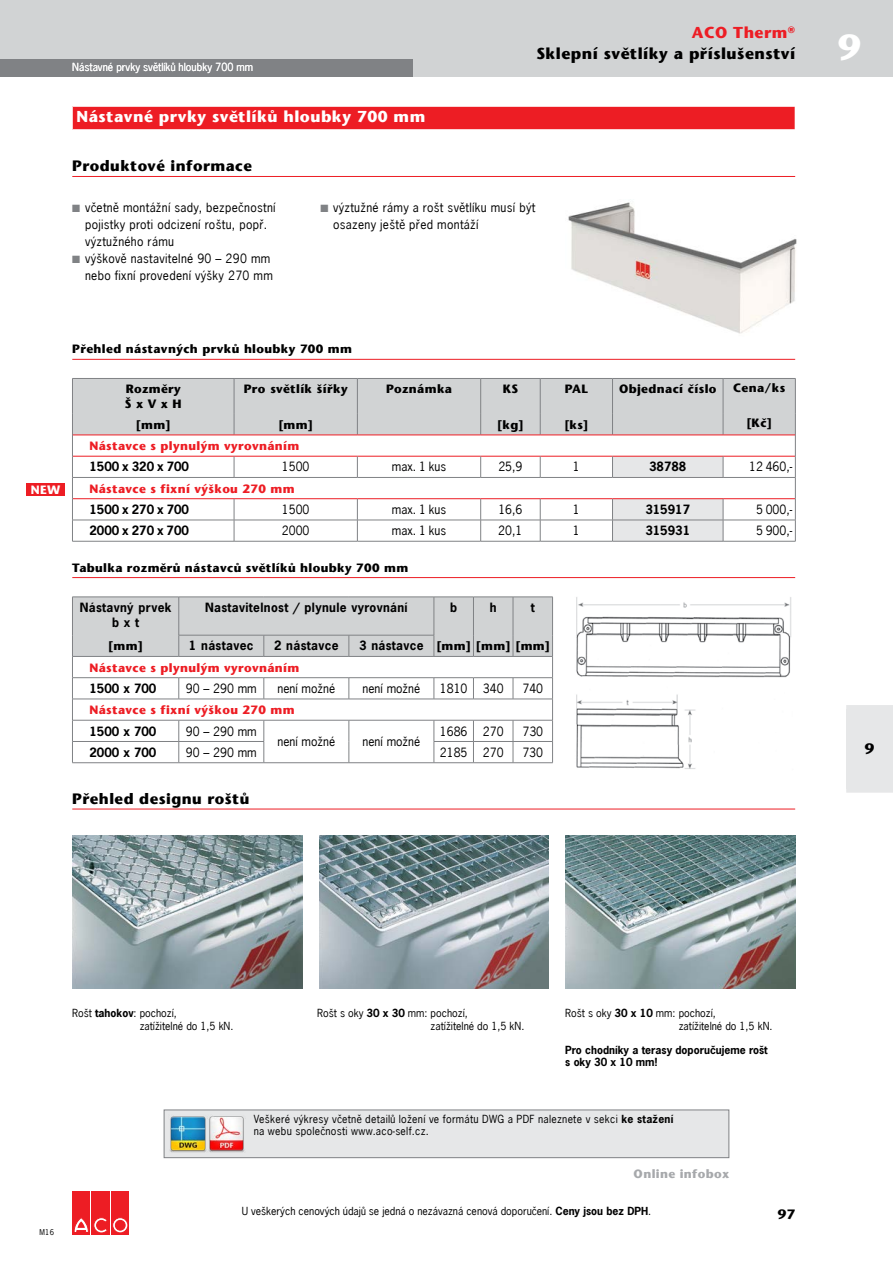
<style>
.page{position:relative;width:893px;height:1263px;background:#fff}
.page>*{position:absolute;margin:0;border:0;box-sizing:border-box;transform-origin:0 0}
.t1{font:700 36px "Stone Sans";color:#fff}
.t2{font:700 15.75px/21px "Stone Sans";letter-spacing:.03em;color:#000;text-align:right}
.t3{font:700 15.75px "Stone Sans";letter-spacing:.03em;color:#fff}
.t4{font:700 15px "Stone Sans";letter-spacing:.03em;color:#000}
.t5{font:700 13.5px "Stone Sans";color:#000}
.t6{font:12px/17px "News Gothic";letter-spacing:.025em;color:#000}
.t7{font:700 12px/14.4px "Stone Sans";letter-spacing:.03em;color:#000}
.t8{font:700 12px/14.4px "News Gothic";letter-spacing:.015em;color:#000;text-align:center}
.t9{font:700 12px "Stone Sans";letter-spacing:.03em;color:#ed1d24}
.t10{font:12px "News Gothic";color:#000}
.t11{font:700 12px "Stone Sans";letter-spacing:.03em;color:#a7a9ac}
.t12{font:700 12px "Stone Sans";color:#fff}
.t13{font:10.5px/12.6px "News Gothic";color:#000}
.t14{font:10.5px/12.6px "News Gothic";letter-spacing:.025em;color:#000}
.t15{font:700 10.5px/12px "News Gothic";color:#000}
.t16{font:10.5px "News Gothic";letter-spacing:.005em;color:#fff}
.t17{font:7.5px "News Gothic";color:#000}
.s1{color:#ed1d24}
.s2{color:#808285}
.s3{font-family:"News Gothic"}
.s4{font-weight:700}
</style>
<div class="page">
<div style="left:0;top:0;width:893px;height:77px;background:#d1d3d4"></div>
<div style="left:72px;top:1191px;width:18px;height:43px;background:#ed1d24"></div>
<svg style="left:74px;top:1218px;width:14px;height:14px"></svg>
<div style="left:92px;top:1191px;width:18px;height:43px;background:#ed1d24"></div>
<svg style="left:94px;top:1217px;width:13px;height:16px"></svg>
<div style="left:111px;top:1191px;width:18px;height:43px;background:#ed1d24"></div>
<svg style="left:113px;top:1218px;width:15px;height:15px"></svg>
<div style="left:113px;top:1217px;width:15px;height:16px;border:1px solid #ed1d24;border-radius:50%"></div>
<div style="left:115px;top:1220px;width:10px;height:10px;background:#ed1d24;border-radius:50%"></div>
<div style="left:115px;top:1220px;width:10px;height:10px;border:1px solid #ed1d24;border-radius:50%"></div>
<div style="left:846px;top:709px;width:47px;height:79px;background:#e6e7e8"></div>
<div style="left:846px;top:705px;width:47px;height:8px;background:#e6e7e8"></div>
<div style="left:846px;top:784px;width:47px;height:9px;background:#e6e7e8"></div>
<div style="left:0;top:60px;width:412px;height:17px;background:#808285"></div>
<img style="left:72px;top:836px;width:230px;height:153px">
<img style="left:319px;top:836px;width:230px;height:153px">
<img style="left:566px;top:836px;width:229px;height:153px">
<div style="left:72px;top:106px;width:723px;height:24px;background:#ed1d24"></div>
<hr style="left:72px;top:106px;width:723px;height:1px;background:#fff">
<svg style="left:72px;top:106px;width:1px;height:23px"></svg>
<hr style="left:72px;top:129px;width:723px;height:1px;background:#fff">
<hr style="left:72px;top:176px;width:723px;height:1px;background:#ed1d24">
<hr style="left:72px;top:359px;width:723px;height:1px;background:#ed1d24">
<svg style="left:72px;top:378px;width:724px;height:163px"></svg>
<hr style="left:72px;top:541px;width:162px;height:1px;background:#808285">
<hr style="left:234px;top:541px;width:123px;height:1px;background:#808285">
<hr style="left:357px;top:541px;width:124px;height:1px;background:#808285">
<hr style="left:481px;top:541px;width:59px;height:1px;background:#808285">
<hr style="left:540px;top:541px;width:72px;height:1px;background:#808285">
<hr style="left:612px;top:541px;width:111px;height:1px;background:#808285">
<hr style="left:723px;top:541px;width:72px;height:1px;background:#808285">
<hr style="left:72px;top:577px;width:723px;height:1px;background:#ed1d24">
<hr style="left:72px;top:762px;width:107px;height:1px;background:#808285">
<hr style="left:179px;top:762px;width:85px;height:1px;background:#808285">
<hr style="left:264px;top:762px;width:85px;height:1px;background:#808285">
<hr style="left:349px;top:762px;width:85px;height:1px;background:#808285">
<hr style="left:434px;top:762px;width:39px;height:1px;background:#808285">
<hr style="left:473px;top:762px;width:40px;height:1px;background:#808285">
<hr style="left:513px;top:762px;width:40px;height:1px;background:#808285">
<svg style="left:72px;top:597px;width:481px;height:165px"></svg>
<hr style="left:72px;top:809px;width:723px;height:1px;background:#ed1d24">
<img style="left:568px;top:202px;width:229px;height:132px">
<img style="left:576px;top:597px;width:216px;height:172px">
<div style="left:164px;top:1110px;width:565px;height:48px;background:#e6e7e8"></div>
<div style="left:164px;top:1109px;width:565px;height:49px;border:1px solid #808285"></div>
<img style="left:169px;top:1116px;width:76px;height:37px">
<div style="left:27px;top:483px;width:38px;height:12px;background:#ed1d24"></div>
<p class="t16" style="left:72px;top:60px;width:182px">Nástavné prvky světlíků hloubky 700 mm</p>
<h2 class="t2" style="left:536px;top:22px;width:260px"><span class="s1">ACO Therm</span><sup>®<br></sup>Sklepní světlíky a příslušenství</h2>
<h2 class="t3" style="left:77px;top:107px;width:350px">Nástavné prvky světlíků hloubky 700 mm</h2>
<p class="t4" style="left:72px;top:157px;width:181px">Produktové informace</p>
<p class="t6" style="left:85px;top:199px;width:192px;text-indent:-13px"><span class="s2">■</span> včetně montážní sady, bezpečnostní pojistky proti odcizení roštu, popř. výztužného rámu</p>
<p class="t6" style="left:72px;top:250px;width:202px;text-align:right"><span class="s2">■</span> výškově nastavitelné 90 – 290 mm nebo fixní provedení výšky 270 mm</p>
<p class="t6" style="left:333px;top:199px;width:204px;text-indent:-13px"><span class="s2">■</span> výztužné rámy a rošt světlíku musí být osazeny ještě před montáží</p>
<p class="t12" style="left:31px;top:482px;width:31px">NEW</p>
<p class="t7" style="left:72px;top:342px;width:281px">Přehled nástavných prvků hloubky 700 mm</p>
<p class="t7" style="left:125px;top:382px;width:58px">Rozměry<br>Š x V x H</p>
<p class="t7" style="left:244px;top:382px;width:105px">Pro světlík šířky</p>
<p class="t7" style="left:386px;top:382px;width:67px">Poznámka</p>
<p class="t7" style="left:503px;top:382px;width:17px">KS</p>
<p class="t7" style="left:565px;top:382px;width:25px">PAL</p>
<p class="t7" style="left:619px;top:382px;width:99px">Objednací číslo</p>
<p class="t7" style="left:733px;top:380px;width:54px">Cena/ks</p>
<p class="t7" style="left:136px;top:417px;width:36px">[mm]</p>
<p class="t7" style="left:278px;top:418px;width:36px">[mm]</p>
<p class="t7" style="left:497px;top:418px;width:28px">[kg]</p>
<p class="t7" style="left:564px;top:418px;width:25px">[ks]</p>
<p class="t7" style="left:746px;top:416px;width:27px">[Kč]</p>
<p class="t9" style="left:89px;top:439px;width:211px">Nástavce s plynulým vyrovnáním</p>
<p class="t8" style="left:89px;top:459px;width:101px">1500 x 320 x 700</p>
<p class="t6" style="left:282px;top:458px;width:29px">1500</p>
<p class="t6" style="left:392px;top:458px;width:56px">max. 1 kus</p>
<p class="t6" style="left:498px;top:458px;width:26px">25,9</p>
<p class="t6" style="left:573px;top:458px;width:8px">1</p>
<p class="t8" style="left:649px;top:459px;width:39px">38788</p>
<p class="t6" style="left:749px;top:458px;width:45px">12 460,-</p>
<p class="t9" style="left:89px;top:481px;width:207px">Nástavce s fixní výškou 270 mm</p>
<p class="t8" style="left:89px;top:502px;width:101px">1500 x 270 x 700</p>
<p class="t6" style="left:282px;top:501px;width:29px">1500</p>
<p class="t6" style="left:392px;top:501px;width:56px">max. 1 kus</p>
<p class="t6" style="left:498px;top:501px;width:26px">16,6</p>
<p class="t6" style="left:573px;top:501px;width:8px">1</p>
<p class="t8" style="left:645px;top:502px;width:46px">315917</p>
<p class="t6" style="left:756px;top:501px;width:38px">5 000,-</p>
<p class="t8" style="left:89px;top:523px;width:101px">2000 x 270 x 700</p>
<p class="t6" style="left:282px;top:522px;width:29px">2000</p>
<p class="t6" style="left:392px;top:522px;width:56px">max. 1 kus</p>
<p class="t6" style="left:498px;top:522px;width:26px">20,1</p>
<p class="t6" style="left:573px;top:522px;width:8px">1</p>
<p class="t8" style="left:645px;top:523px;width:46px">315931</p>
<p class="t6" style="left:756px;top:522px;width:38px">5 900,-</p>
<p class="t7" style="left:72px;top:560px;width:338px">Tabulka rozměrů nástavců světlíků hloubky 700 mm</p>
<p class="t8" style="left:80px;top:600px;width:93px">Nástavný prvek b x t</p>
<p class="t8" style="left:205px;top:600px;width:204px">Nastavitelnost / plynule vyrovnání</p>
<p class="t8" style="left:450px;top:600px;width:9px">b</p>
<p class="t8" style="left:490px;top:600px;width:8px">h</p>
<p class="t8" style="left:531px;top:600px;width:5px">t</p>
<p class="t7" style="left:108px;top:639px;width:36px">[mm]</p>
<p class="t8" style="left:189px;top:638px;width:66px">1 nástavec</p>
<p class="t8" style="left:274px;top:638px;width:66px">2 nástavce</p>
<p class="t7" style="left:359px;top:639px;width:193px"><span class="s3">3 nástavce</span> [mm] [mm] [mm]</p>
<p class="t9" style="left:89px;top:660px;width:211px">Nástavce s plynulým vyrovnáním</p>
<p class="t8" style="left:89px;top:681px;width:68px">1500 x 700</p>
<p class="t6" style="left:186px;top:680px;width:73px">90 – 290 mm</p>
<p class="t10" style="left:277px;top:681px;width:59px">není možné</p>
<p class="t10" style="left:363px;top:681px;width:59px">není možné</p>
<p class="t6" style="left:440px;top:680px;width:29px">1810</p>
<p class="t6" style="left:483px;top:680px;width:22px">340</p>
<p class="t6" style="left:522px;top:680px;width:22px">740</p>
<p class="t9" style="left:89px;top:703px;width:207px">Nástavce s fixní výškou 270 mm</p>
<p class="t8" style="left:89px;top:724px;width:68px">1500 x 700</p>
<p class="t6" style="left:186px;top:722px;width:73px">90 – 290 mm</p>
<p class="t10" style="left:277px;top:734px;width:59px">není možné</p>
<p class="t10" style="left:363px;top:734px;width:59px">není možné</p>
<p class="t6" style="left:440px;top:722px;width:29px">1686</p>
<p class="t6" style="left:483px;top:722px;width:22px">270</p>
<p class="t6" style="left:522px;top:722px;width:22px">730</p>
<p class="t8" style="left:89px;top:745px;width:68px">2000 x 700</p>
<p class="t6" style="left:186px;top:744px;width:73px">90 – 290 mm</p>
<p class="t6" style="left:440px;top:744px;width:29px">2185</p>
<p class="t6" style="left:483px;top:744px;width:22px">270</p>
<p class="t6" style="left:522px;top:744px;width:22px">730</p>
<p class="t4" style="left:72px;top:790px;width:179px">Přehled designu roštů</p>
<h1 class="t1" style="left:838px;top:25px;width:24px">9</h1>
<p class="t4" style="left:865px;top:740px;width:11px">9</p>
<p class="t17" style="left:39px;top:1227px;width:16px">M16</p>
<p class="t13" style="left:140px;top:1007px;width:95px;text-indent:-67px">Rošt <span class="s4">tahokov</span>: pochozí,<br>zatížitelné do 1,5 kN.</p>
<p class="t13" style="left:431px;top:1007px;width:95px;text-indent:-113px">Rošt s oky <span class="s4">30 x 30</span> mm: pochozí,<br>zatížitelné do 1,5 kN.</p>
<p class="t13" style="left:679px;top:1007px;width:95px;text-indent:-113px">Rošt s oky <span class="s4">30 x 10</span> mm: pochozí,<br>zatížitelné do 1,5 kN.</p>
<p class="t15" style="left:565px;top:1044px;width:204px">Pro chodníky a terasy doporučujeme rošt s oky 30 x 10 mm!</p>
<p class="t14" style="left:254px;top:1112px;width:421px">Veškeré výkresy včetně detailů ložení ve formátu DWG a PDF naleznete v sekci <span class="s4">ke stažení </span>na webu společnosti www.aco-self.cz.</p>
<p class="t11" style="left:634px;top:1166px;width:97px">Online infobox</p>
<p class="t13" style="left:242px;top:1205px;width:411px">U veškerých cenových údajů se jedná o nezávazná cenová doporučení. <span class="s4">Ceny jsou bez DPH</span>.</p>
<p class="t5" style="left:778px;top:1206px;width:19px">97</p>
</div>
